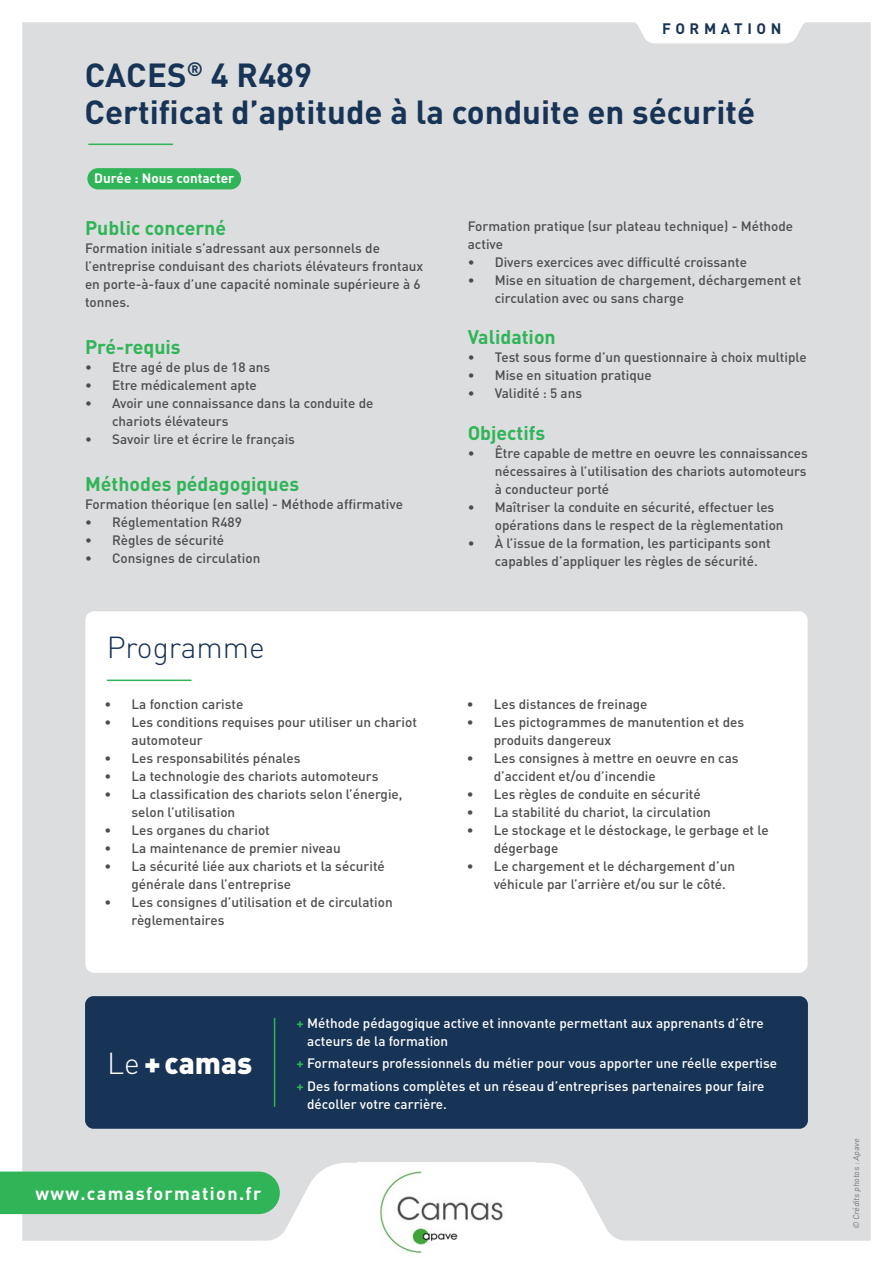
<style>
.page{position:relative;width:893px;height:1263px;background:#fff}
.page>*{position:absolute;margin:0;border:0;box-sizing:border-box;transform-origin:0 0}
.t1{font:700 33px/37.5px "DIN Pro";color:#173355}
.t2{font:300 30px "DIN Pro";color:#173355}
.t3{font:900 30px "DIN Pro";color:#fff}
.t4{font:700 19.5px "DIN Pro";color:#2fb457}
.t5{font:700 18px "DIN Pro";letter-spacing:.075em;color:#fff}
.t6{font:700 15px "DIN Pro";letter-spacing:.31em;color:#173355}
.t7{font:500 13.5px/18px "DIN Pro";color:#4d4d4f}
.t8{font:500 13.5px/18px "DIN Pro";color:#fff}
.t9{font:700 13.5px "DIN Pro";color:#fff}
.t10{font:8.25px "DIN Pro";color:#58595b}
.s1{font-weight:300}
.s2{font-weight:700;color:#2fb457}
</style>
<div class="page">
<div style="left:22px;top:22px;width:849px;height:1219px;background:#dcddde"></div>
<hr style="left:89px;top:144px;width:83px;height:1px;background:#2fb457">
<svg style="left:629px;top:22px;width:182px;height:21px"></svg>
<svg style="left:0;top:1163px;width:639px;height:78px"></svg>
<img style="left:357px;top:1163px;width:179px;height:91px">
<div style="left:87px;top:168px;width:154px;height:21px;background:#2fb457;border-radius:11px"></div>
<div style="left:85px;top:611px;width:723px;height:362px;background:#fff;border-radius:9px"></div>
<hr style="left:107px;top:679px;width:84px;height:2px;background:#2fb457">
<div style="left:85px;top:996px;width:723px;height:133px;background:#173355;border-radius:9px"></div>
<hr style="left:274px;top:1018px;width:1px;height:88px;background:#2fb457">
<p class="t6" style="left:662px;top:18px;width:121px">FORMATION</p>
<h1 class="t1" style="left:85px;top:54px;width:672px">CACES<sup>®</sup> 4 R489<br>Certificat d’aptitude à la conduite en sécurité</h1>
<p class="t9" style="left:94px;top:169px;width:142px">Durée : Nous contacter</p>
<h3 class="t4" style="left:85px;top:215px;width:143px">Public concerné</h3>
<p class="t7" style="left:85px;top:239px;width:340px">Formation initiale s’adressant aux personnels de l’entreprise conduisant des chariots élévateurs frontaux en porte-à-faux d’une capacité nominale supérieure à 6 tonnes.</p>
<h3 class="t4" style="left:85px;top:334px;width:97px">Pré-requis</h3>
<p class="t7" style="left:85px;top:358px;width:187px">• Etre agé de plus de 18 ans</p>
<p class="t7" style="left:85px;top:376px;width:173px">• Etre médicalement apte</p>
<p class="t7" style="left:112px;top:394px;width:263px;text-indent:-27px">• Avoir une connaissance dans la conduite de chariots élévateurs</p>
<p class="t7" style="left:85px;top:430px;width:211px">• Savoir lire et écrire le français</p>
<h3 class="t4" style="left:85px;top:471px;width:216px">Méthodes pédagogiques</h3>
<p class="t7" style="left:85px;top:494px;width:319px">Formation théorique (en salle) - Méthode affirmative</p>
<p class="t7" style="left:85px;top:512px;width:158px">• Réglementation R489</p>
<p class="t7" style="left:85px;top:530px;width:141px">• Règles de sécurité</p>
<p class="t7" style="left:85px;top:548px;width:177px">• Consignes de circulation</p>
<h2 class="t2" style="left:107px;top:624px;width:160px">Programme</h2>
<p class="t7" style="left:105px;top:695px;width:140px">• La fonction cariste</p>
<p class="t7" style="left:132px;top:713px;width:287px;text-indent:-27px">• Les conditions requises pour utiliser un chariot automoteur</p>
<p class="t7" style="left:105px;top:749px;width:197px">• Les responsabilités pénales</p>
<p class="t7" style="left:105px;top:767px;width:275px">• La technologie des chariots automoteurs</p>
<p class="t7" style="left:132px;top:785px;width:273px;text-indent:-27px">• La classification des chariots selon l’énergie, selon l’utilisation</p>
<p class="t7" style="left:105px;top:821px;width:167px">• Les organes du chariot</p>
<p class="t7" style="left:105px;top:839px;width:238px">• La maintenance de premier niveau</p>
<p class="t7" style="left:132px;top:857px;width:255px;text-indent:-27px">• La sécurité liée aux chariots et la sécurité générale dans l’entreprise</p>
<p class="t7" style="left:132px;top:893px;width:263px;text-indent:-27px">• Les consignes d’utilisation et de circulation règlementaires</p>
<p class="t7" style="left:468px;top:216px;width:327px">Formation pratique (sur plateau technique) - Méthode active</p>
<p class="t7" style="left:468px;top:252px;width:281px">• Divers exercices avec difficulté croissante</p>
<p class="t7" style="left:495px;top:270px;width:308px;text-indent:-27px">• Mise en situation de chargement, déchargement et circulation avec ou sans charge</p>
<h3 class="t4" style="left:468px;top:324px;width:90px">Validation</h3>
<p class="t7" style="left:468px;top:348px;width:340px">• Test sous forme d’un questionnaire à choix multiple</p>
<p class="t7" style="left:468px;top:366px;width:186px">• Mise en situation pratique</p>
<p class="t7" style="left:468px;top:384px;width:116px">• Validité : 5 ans</p>
<h3 class="t4" style="left:468px;top:419px;width:79px">Objectifs</h3>
<p class="t7" style="left:495px;top:443px;width:315px;text-align:justify;text-indent:-27px">• Être capable de mettre en oeuvre les connaissances nécessaires à l’utilisation des chariots automoteurs à conducteur porté</p>
<p class="t7" style="left:495px;top:497px;width:290px;text-indent:-27px">• Maîtriser la conduite en sécurité, effectuer les opérations dans le respect de la règlementation</p>
<p class="t7" style="left:495px;top:533px;width:277px;text-indent:-27px">• À l’issue de la formation, les participants sont capables d’appliquer les règles de sécurité.</p>
<p class="t7" style="left:467px;top:695px;width:182px">• Les distances de freinage</p>
<p class="t7" style="left:494px;top:713px;width:252px;text-indent:-27px">• Les pictogrammes de manutention et des produits dangereux</p>
<p class="t7" style="left:494px;top:749px;width:246px;text-indent:-27px">• Les consignes à mettre en oeuvre en cas d’accident et/ou d’incendie</p>
<p class="t7" style="left:467px;top:785px;width:236px">• Les règles de conduite en sécurité</p>
<p class="t7" style="left:467px;top:803px;width:246px">• La stabilité du chariot, la circulation</p>
<p class="t7" style="left:494px;top:821px;width:276px;text-indent:-27px">• Le stockage et le déstockage, le gerbage et le dégerbage</p>
<p class="t7" style="left:494px;top:857px;width:243px;text-indent:-27px">• Le chargement et le déchargement d’un véhicule par l’arrière et/ou sur le côté.</p>
<h2 class="t3" style="left:107px;top:1043px;width:147px"><span class="s1">Le</span> + camas</h2>
<h3 class="t5" style="left:35px;top:1181px;width:227px">www.camasformation.fr</h3>
<p class="t8" style="left:307px;top:1013px;width:458px;text-indent:-11px"><span class="s2">+</span> Méthode pédagogique active et innovante permettant aux apprenants d’être acteurs de la formation</p>
<p class="t8" style="left:297px;top:1052px;width:482px;line-height:22.2px"><span class="s2">+</span> Formateurs professionnels du métier pour vous apporter une réelle expertise <span class="s2">+</span> Des formations complètes et un réseau d’entreprises partenaires pour faire</p>
<p class="t8" style="left:307px;top:1094px;width:141px">décoller votre carrière.</p>
<p class="t10" style="left:850px;top:1229px;width:94px;rotate:-90deg">© Crédits photos : Apave</p>
</div>
